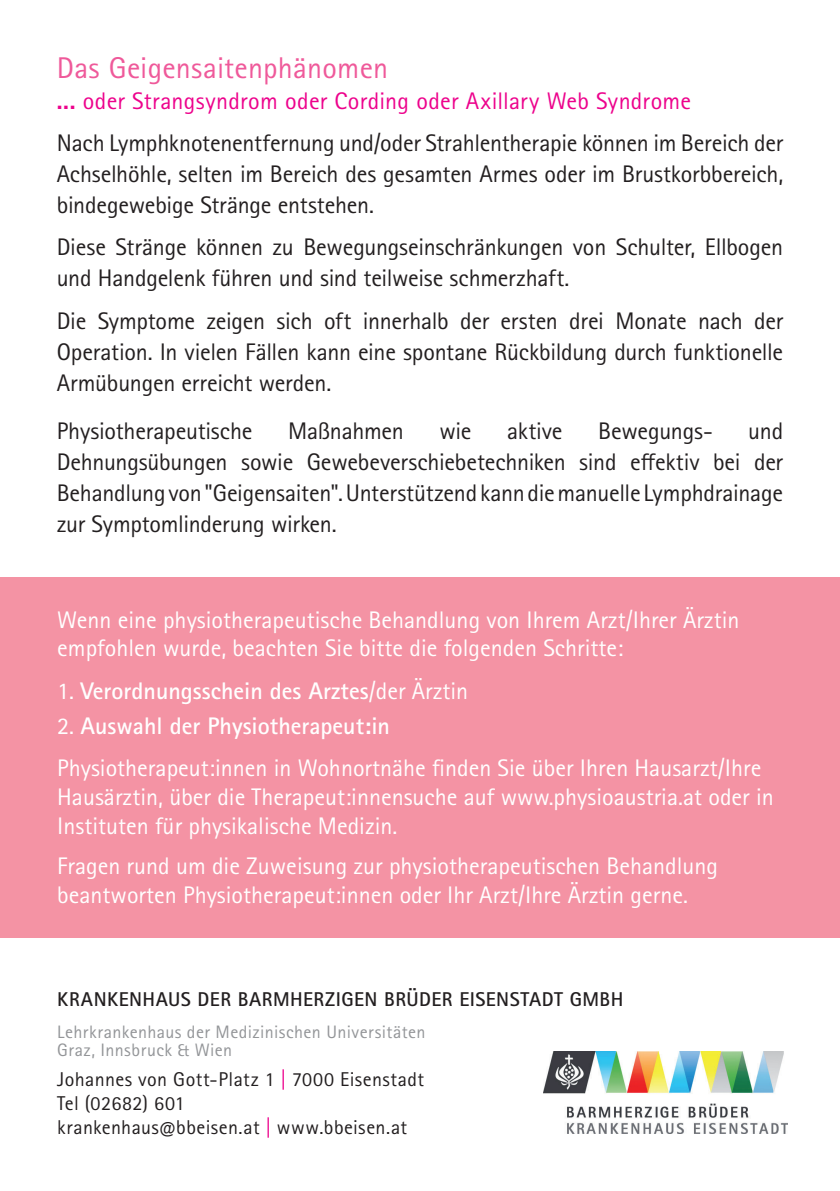
<style>
.page{position:relative;width:840px;height:1191px;background:#fff}
.page>*{position:absolute;margin:0;border:0;box-sizing:border-box;transform-origin:0 0}
.t1{font:30px "Rotis Sans Serif Pro";letter-spacing:.01em;color:#ef599a}
.t2{font:24px/31px "Rotis Sans Serif Pro";letter-spacing:-.01em;color:#231f20;text-align:justify}
.t3{font:24px/28.8px "Rotis Sans Serif Pro";color:#fff}
.t4{font:700 24px "Rotis Sans Serif Pro";color:#fff}
.t5{font:24px "Rotis Sans Serif Pro";letter-spacing:.01em;color:#ed028c}
.t6{font:20px/24px "Rotis Sans Serif Pro";letter-spacing:.02em;color:#231f20}
.t7{font:700 20px "Rotis Sans Serif Pro";letter-spacing:.02em;color:#231f20}
.t8{font:18px "Rotis Sans Serif Pro";letter-spacing:.02em;color:#939598}
.s1{font-weight:700}
.s2{font-weight:400}
.s3{color:#ed028c}
</style>
<div class="page">
<div style="left:0;top:576px;width:839px;height:361px;background:#f493a4"></div>
<img style="left:543px;top:1051px;width:244px;height:82px">
<p class="t1" style="left:57px;top:50px;width:333px">Das Geigensaitenphänomen</p>
<p class="t5" style="left:57px;top:86px;width:635px"><span class="s1">...</span> oder Strangsyndrom oder Cording oder Axillary Web Syndrome</p>
<p class="t2" style="left:57px;top:127px;width:727px">Nach Lymphknotenentfernung und/oder Strahlentherapie können im Bereich der Achselhöhle, selten im Bereich des gesamten Armes oder im Brustkorbbereich, bindegewebige Stränge entstehen.</p>
<p class="t2" style="left:57px;top:232px;width:727px">Diese Stränge können zu Bewegungseinschränkungen von Schulter, Ellbogen und Handgelenk führen und sind teilweise schmerzhaft.</p>
<p class="t2" style="left:57px;top:305px;width:727px">Die Symptome zeigen sich oft innerhalb der ersten drei Monate nach der Operation. In vielen Fällen kann eine spontane Rückbildung durch funktionelle Armübungen erreicht werden.</p>
<p class="t2" style="left:57px;top:415px;width:197px">Physiotherapeutische</p>
<p class="t2" style="left:288px;top:415px;width:117px">Maßnahmen</p>
<p class="t2" style="left:439px;top:415px;width:34px">wie</p>
<p class="t2" style="left:507px;top:415px;width:57px">aktive</p>
<p class="t2" style="left:598px;top:415px;width:116px">Bewegungs-</p>
<p class="t2" style="left:57px;top:415px;width:727px;text-indent:691px">und Dehnungsübungen sowie Gewebeverschiebetechniken sind effektiv bei der Behandlung von "Geigensaiten". Unterstützend kann die manuelle Lymphdrainage zur Symptomlinderung wirken.</p>
<p class="t3" style="left:57px;top:605px;width:683px">Wenn eine physiotherapeutische Behandlung von Ihrem Arzt/Ihrer Ärztin empfohlen wurde, beachten Sie bitte die folgenden Schritte:</p>
<p class="t4" style="left:57px;top:676px;width:412px"><span class="s2">1.</span> Verordnungsschein des Arztes<span class="s2">/der Ärztin</span></p>
<p class="t4" style="left:57px;top:710px;width:334px"><span class="s2">2.</span> Auswahl der Physiotherapeut:in</p>
<p class="t3" style="left:57px;top:754px;width:717px">Physiotherapeut:innen in Wohnortnähe finden Sie über Ihren Hausarzt/Ihre<br>Hausärztin, über die Therapeut:innensuche auf www.physioaustria.at oder in<br>Instituten für physikalische Medizin.</p>
<p class="t3" style="left:57px;top:852px;width:662px">Fragen rund um die Zuweisung zur physiotherapeutischen Behandlung beantworten Physiotherapeut:innen oder Ihr Arzt/Ihre Ärztin gerne.</p>
<p class="t7" style="left:57px;top:987px;width:567px">KRANKENHAUS DER BARMHERZIGEN BRÜDER EISENSTADT GMBH</p>
<p class="t8" style="left:57px;top:1021px;width:369px">Lehrkrankenhaus der Medizinischen Universitäten</p>
<p class="t8" style="left:57px;top:1039px;width:176px">Graz, Innsbruck &amp; Wien</p>
<p class="t6" style="left:57px;top:1067px;width:368px">Johannes von Gott-Platz 1 <span class="s3">|</span> 7000 Eisenstadt</p>
<p class="t6" style="left:57px;top:1091px;width:351px">Tel (02682) 601<br>krankenhaus@bbeisen.at <span class="s3">|</span> www.bbeisen.at</p>
</div>
